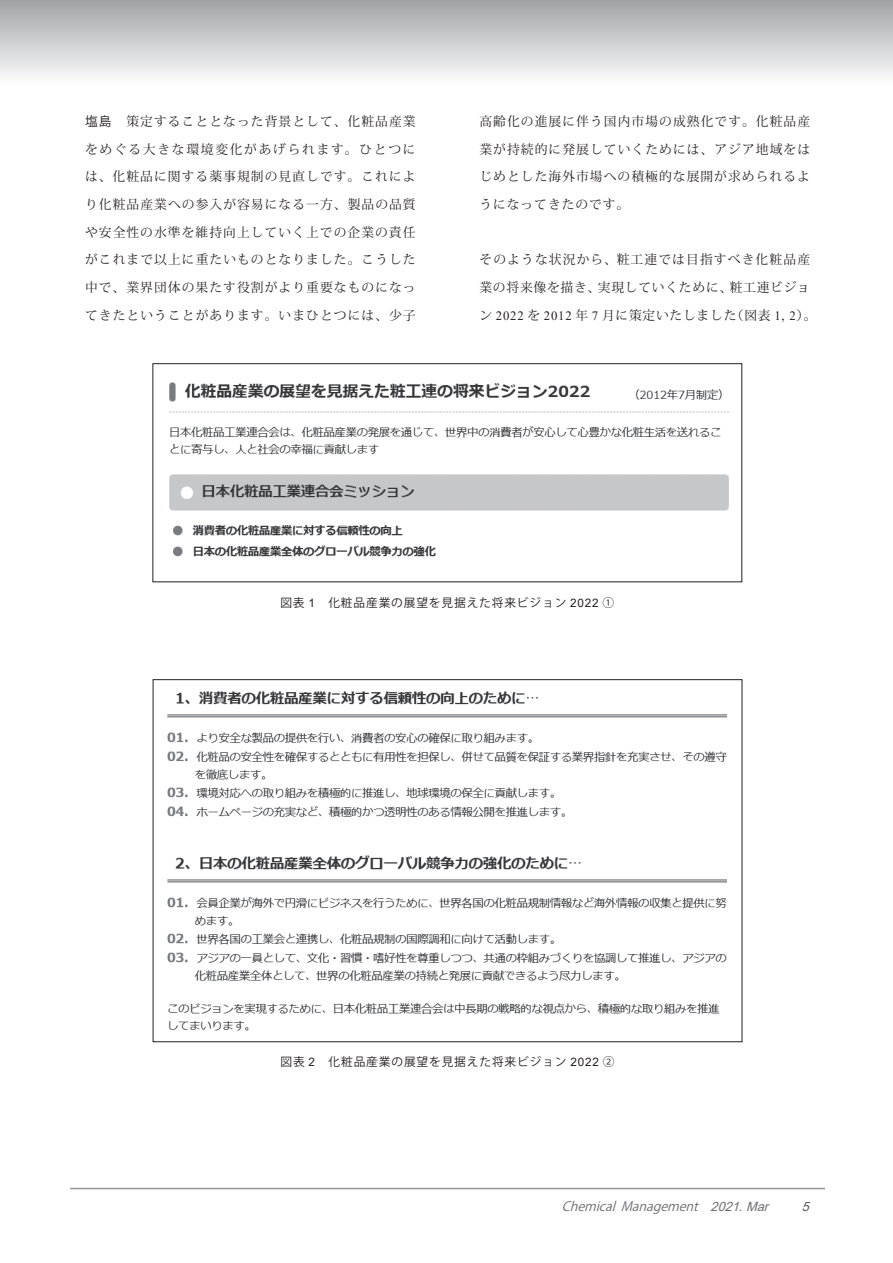
<style>
.page{position:relative;width:893px;height:1263px;background:#fff}
.page>*{position:absolute;margin:0;border:0;box-sizing:border-box;transform-origin:0 0}
.t1{font:12.75px/27.6px "Koz Min Pro";letter-spacing:.085em;color:#231f20;text-align:justify}
.t2{font:12.75px/27.6px "Koz Min Pro";letter-spacing:.06em;color:#231f20}
.t3{font:italic 12.75px "Koz Go Pro";color:#6c6d70}
.t4{font:italic 12.75px "Arial";color:#57585a}
.t5{font:11.7px "Koz Go Pro";letter-spacing:.075em;color:#231f20}
.s1{font-family:"Koz Go Pro"}
.s2{font-family:"Times New Roman"}
.s3{font-family:"Arial"}
</style>
<div class="page">
<div style="left:0;top:0;width:893px;height:85px;background:linear-gradient(to bottom,#a1a3a7,#fefefe)"></div>
<hr style="left:70px;top:1188px;width:755px;height:1px;background:#939598">
<img style="left:169px;top:382px;width:560px;height:175px">
<div style="left:153px;top:363px;width:589px;height:219px;border:1px solid #231f20"></div>
<img style="left:167px;top:691px;width:560px;height:340px">
<p class="t1" style="left:85px;top:107px;width:332px"><span class="s1">塩島</span>　策定することとなった背景として、化粧品産業をめぐる大きな環境変化があげられます。ひとつには、化粧品に関する薬事規制の見直しです。これにより化粧品産業への参入が容易になる一方、製品の品質や安全性の水準を維持向上していく上での企業の責任がこれまで以上に重たいものとなりました。こうした中で、業界団体の果たす役割がより重要なものになってきたということがあります。いまひとつには、少子</p>
<p class="t1" style="left:479px;top:107px;width:332px">高齢化の進展に伴う国内市場の成熟化です。化粧品産業が持続的に発展していくためには、アジア地域をはじめとした海外市場への積極的な展開が求められるようになってきたのです。</p>
<p class="t2" style="left:479px;top:245px;width:338px">そのような状況から、粧工連では目指すべき化粧品産業の将来像を描き、実現していくために、粧工連ビジョン <span class="s2">2022</span> を <span class="s2">2012</span> 年 <span class="s2">7</span> 月に策定いたしました（図表 <span class="s2">1, 2</span>）。</p>
<p class="t5" style="left:280px;top:595px;width:335px">図表 <span class="s3">1</span>　化粧品産業の展望を見据えた将来ビジョン <span class="s3">2022</span> ①</p>
<p class="t5" style="left:281px;top:1054px;width:335px">図表 <span class="s3">2</span>　化粧品産業の展望を見据えた将来ビジョン <span class="s3">2022</span> ②</p>
<p class="t3" style="left:562px;top:1198px;width:212px">Chemical Management　<span class="s3">2021.Mar</span></p>
<p class="t4" style="left:802px;top:1197px;width:13px">5</p>
</div>
